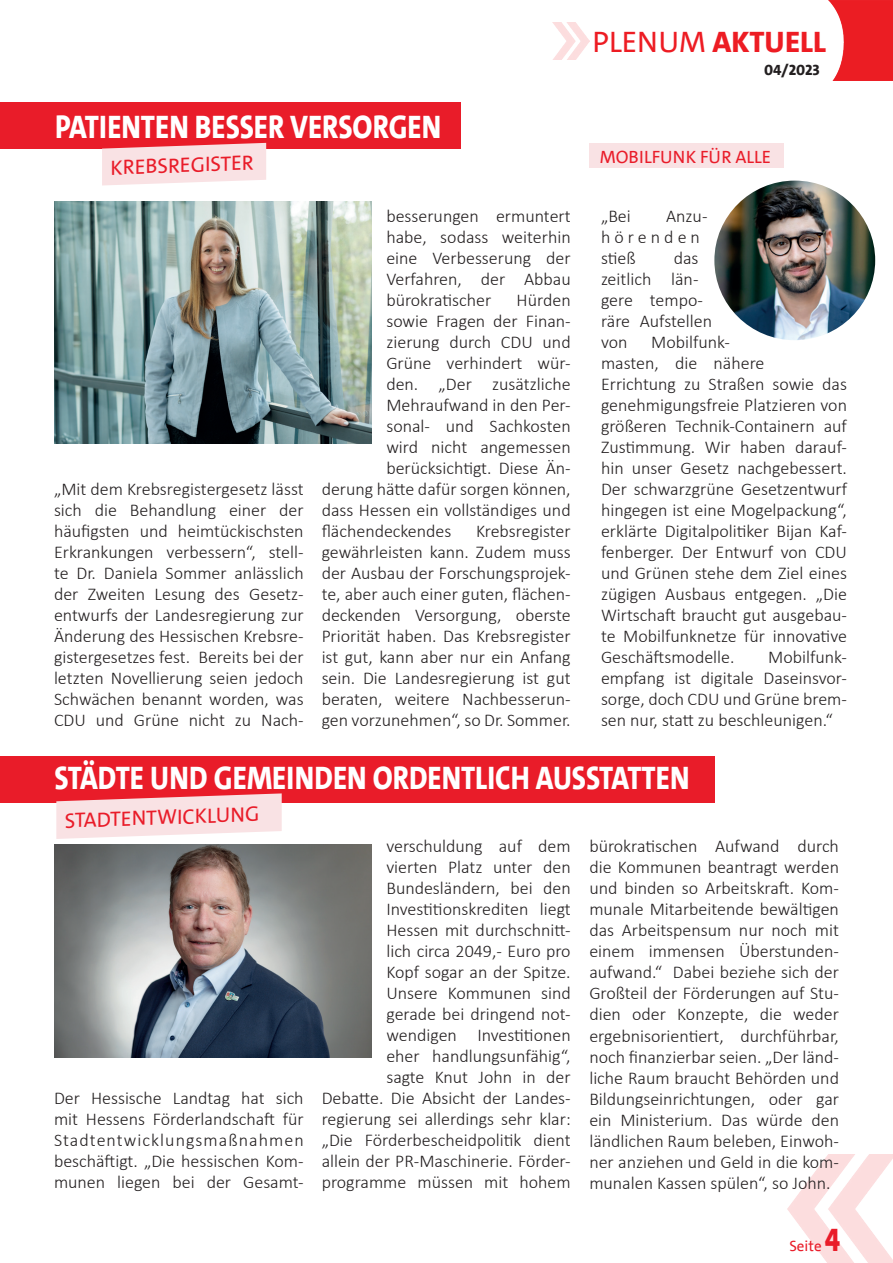
<style>
.page{position:relative;width:893px;height:1263px;background:#fff}
.page>*{position:absolute;margin:0;border:0;box-sizing:border-box;transform-origin:0 0}
.t1{font:800 33px "SPD The Sans";color:#fff;scale:.85 1}
.t2{font:800 30px "SPD The Sans";color:#ed1c23}
.t3{font:21px "SPD The Sans";color:#e91c29}
.t4{font:300 18px/21px "Calibri";color:#231f20;text-align:justify}
.t5{font:300 18px/21px "Calibri";letter-spacing:.22em;color:#231f20}
.t6{font:18px "SPD The Sans";color:#e91c29}
.t7{font:800 15px "SPD The Sans Versal";color:#231f20}
.t8{font:15px "SPD The Sans";color:#e91c29}
.s1{font-weight:400}
.s2{font-weight:800;font-size:33px}
</style>
<div class="page">
<img style="left:788px;top:1155px;width:105px;height:108px">
<img style="left:553px;top:23px;width:36px;height:37px">
<img style="left:828px;top:0;width:65px;height:81px">
<img style="left:54px;top:844px;width:317px;height:213px">
<img style="left:714px;top:181px;width:161px;height:159px">
<img style="left:54px;top:201px;width:317px;height:242px">
<div style="left:0;top:102px;width:460px;height:46px;background:#e91c29"></div>
<div style="left:0;top:756px;width:714px;height:46px;background:#e91c29"></div>
<svg style="left:102px;top:143px;width:164px;height:42px;background:#f8d6d9"></svg>
<svg style="left:56px;top:793px;width:226px;height:46px"></svg>
<div style="left:589px;top:143px;width:195px;height:25px;background:#f9e2e4"></div>
<h2 class="t2" style="left:592px;top:22px;width:235px"><span class="s1">PLENUM</span> AKTUELL</h2>
<h1 class="t1" style="left:55px;top:106px;width:455px">PATIENTEN BESSER VERSORGEN</h1>
<p class="t3" style="left:110px;top:154px;width:145px;rotate:-2deg">KREBSREGISTER</p>
<p class="t4" style="left:54px;top:478px;width:251px">„Mit dem Krebsregistergesetz lässt sich die Behandlung einer der häufigsten und heimtückischsten Erkrankungen verbessern“, stell&shy;te Dr. Daniela Sommer anlässlich der Zweiten Lesung des Gesetz&shy;entwurfs der Landesregierung zur Änderung des Hessischen Krebsre&shy;gistergesetzes fest. Bereits bei der letzten Novellierung seien jedoch Schwächen benannt worden, was CDU und Grüne nicht zu Nach-</p>
<p class="t4" style="left:386px;top:205px;width:186px">besserungen ermuntert habe, sodass weiterhin eine Verbesserung der Verfahren, der Abbau bürokratischer</p>
<p class="t4" style="left:517px;top:289px;width:56px">Hürden</p>
<p class="t4" style="left:386px;top:310px;width:186px">sowie Fragen der Finan-</p>
<p class="t4" style="left:386px;top:331px;width:186px">zierung durch CDU und</p>
<p class="t4" style="left:386px;top:352px;width:186px">Grüne verhindert wür-</p>
<p class="t4" style="left:386px;top:373px;width:186px">den. „Der zusätzliche</p>
<p class="t4" style="left:386px;top:394px;width:186px">Mehraufwand in den Per-</p>
<p class="t4" style="left:386px;top:415px;width:186px">sonal- und Sachkosten</p>
<p class="t4" style="left:386px;top:436px;width:186px">wird nicht angemessen</p>
<p class="t4" style="left:386px;top:457px;width:186px">berücksichtigt. Diese Än-</p>
<p class="t4" style="left:322px;top:478px;width:251px">derung hätte dafür sorgen können,</p>
<p class="t4" style="left:322px;top:500px;width:251px">dass Hessen ein vollständiges und</p>
<p class="t4" style="left:322px;top:521px;width:131px">flächendeckendes</p>
<p class="t4" style="left:322px;top:521px;width:251px;text-indent:154px">Krebsregister gewährleisten kann. Zudem muss der Ausbau der Forschungsprojek&shy;te, aber auch einer guten, flächen&shy;deckenden Versorgung, oberste Priorität haben. Das Krebsregister ist gut, kann aber nur ein Anfang sein. Die Landesregierung ist gut beraten, weitere Nachbesserun&shy;gen vorzunehmen“, so Dr. Sommer.</p>
<p class="t7" style="left:764px;top:60px;width:57px">04/2023</p>
<p class="t6" style="left:600px;top:146px;width:173px">MOBILFUNK FÜR ALLE</p>
<p class="t4" style="left:601px;top:205px;width:31px">„Bei</p>
<p class="t5" style="left:601px;top:205px;width:108px;text-indent:65px">Anzu&shy;hörenden stieß</p>
<p class="t4" style="left:601px;top:247px;width:113px;text-align:left;text-indent:73px">das zeitlich län&shy;gere tempo&shy;räre Aufstellen von</p>
<p class="t4" style="left:601px;top:331px;width:248px;text-align:left;text-indent:50px">Mobilfunk-<br>masten, die nähere<br>Errichtung zu Straßen sowie das genehmigungsfreie Platzieren von größeren Technik-Containern auf<br>Zustimmung. Wir haben darauf&shy;hin unser Gesetz nachgebessert.<br>Der schwarzgrüne Gesetzentwurf hingegen ist eine Mogelpackung“, erklärte Digitalpolitiker Bijan Kaf&shy;fenberger. Der Entwurf von CDU und Grünen stehe dem Ziel eines zügigen Ausbaus entgegen. „Die<br>Wirtschaft braucht gut ausgebau&shy;te Mobilfunknetze für innovative<br>Geschäftsmodelle.</p>
<p class="t4" style="left:601px;top:646px;width:248px;text-indent:167px">Mobilfunk&shy;empfang ist digitale Daseinsvor&shy;sorge, doch CDU und Grüne brem&shy;sen nur, statt zu beschleunigen.“</p>
<h1 class="t1" style="left:55px;top:757px;width:748px">STÄDTE UND GEMEINDEN ORDENTLICH AUSSTATTEN</h1>
<p class="t3" style="left:64px;top:807px;width:196px;rotate:-2deg">STADTENTWICKLUNG</p>
<p class="t4" style="left:54px;top:1088px;width:251px">Der Hessische Landtag hat sich mit Hessens Förderlandschaft für Stadtentwicklungsmaßnahmen beschäftigt. „Die hessischen Kom&shy;munen liegen bei der Gesamt-</p>
<p class="t4" style="left:322px;top:836px;width:251px;text-align:right">verschuldung auf dem<br>vierten Platz unter den<br>Bundesländern, bei den<br>Investitionskrediten liegt<br>Hessen mit durchschnitt-<br>lich circa 2049,- Euro pro<br>Kopf sogar an der Spitze.<br>Unsere Kommunen sind<br>gerade bei dringend not&shy;wendigen Investitionen<br>eher handlungsunfähig“,<br>sagte Knut John in der<br>Debatte. Die Absicht der Landes&shy;regierung sei allerdings sehr klar: „Die Förderbescheidpolitik dient allein der PR-Maschinerie. Förder&shy;programme müssen mit hohem</p>
<p class="t4" style="left:589px;top:836px;width:251px">bürokratischen Aufwand durch die Kommunen beantragt werden und binden so Arbeitskraft. Kom&shy;munale Mitarbeitende bewältigen das Arbeitspensum nur noch mit einem immensen Überstunden&shy;aufwand.“ Dabei beziehe sich der Großteil der Förderungen auf Stu&shy;dien oder Konzepte, die weder ergebnisorientiert, durchführbar, noch finanzierbar seien. „Der länd&shy;liche Raum braucht Behörden und Bildungseinrichtungen, oder gar ein Ministerium. Das würde den ländlichen Raum beleben, Einwoh&shy;ner anziehen und Geld in die kom&shy;munalen Kassen spülen“, so John.</p>
<p class="t8" style="left:789px;top:1236px;width:52px">Seite <span class="s2">4</span></p>
</div>
